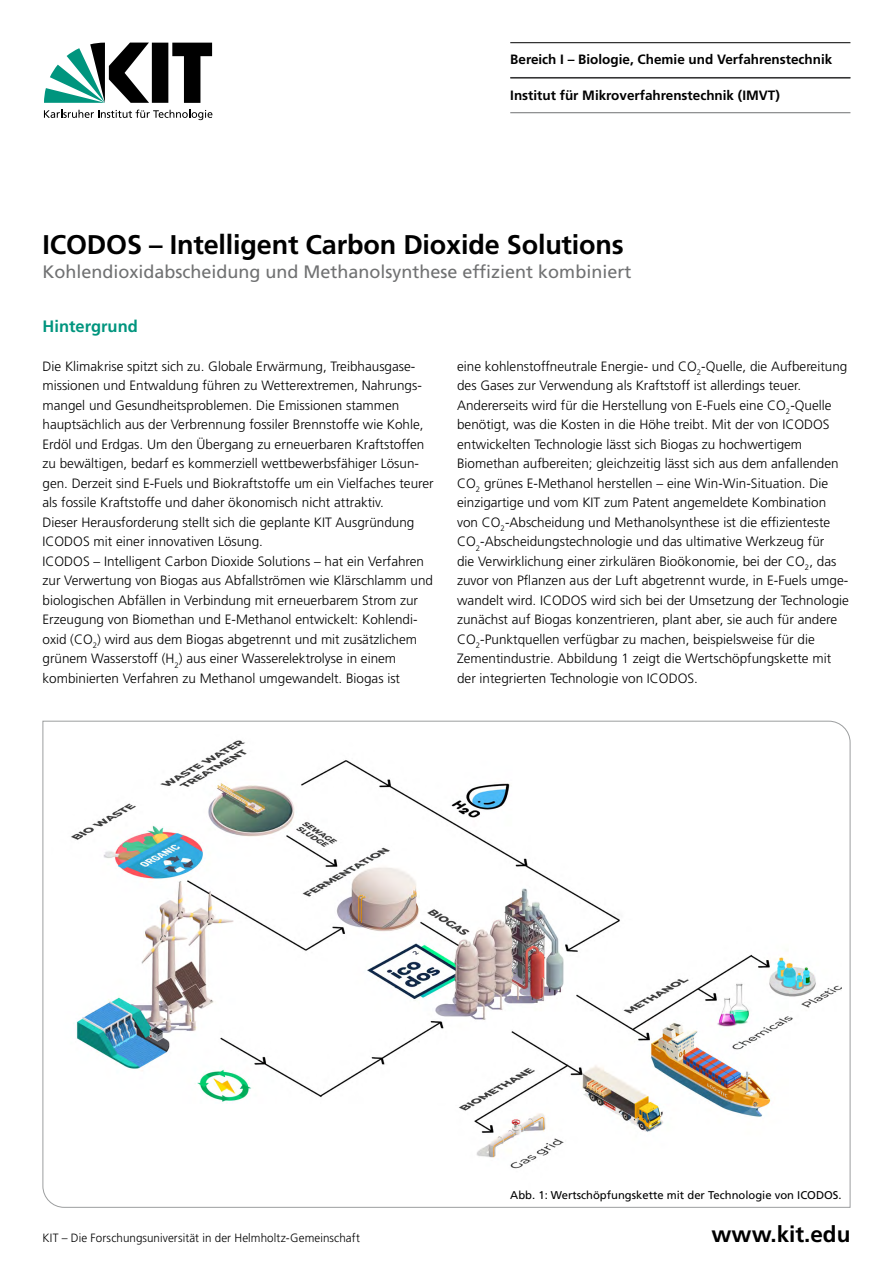
<style>
.page{position:relative;width:893px;height:1263px;background:#fff}
.page>*{position:absolute;margin:0;border:0;box-sizing:border-box;transform-origin:0 0}
.t1{font:700 27px "Frutiger LT Std";letter-spacing:-.005em;color:#000}
.t2{font:700 22.5px "Frutiger LT Std";color:#000}
.t3{font:18px "Frutiger LT Std";color:#707172}
.t4{font:700 16.5px "Frutiger LT Std";color:#00957e}
.t5{font:300 13.5px/19.5px "Frutiger LT Std";color:#000}
.t6{font:700 13.5px "Frutiger LT Std";color:#000}
.t7{font:300 12px "Frutiger LT Std";letter-spacing:.005em;color:#000}
.t8{font:11.25px "Frutiger LT Std";color:#000}
</style>
<div class="page">
<svg style="left:44px;top:43px;width:168px;height:60px"></svg>
<svg style="left:44px;top:110px;width:168px;height:10px"></svg>
<svg style="left:42px;top:720px;width:809px;height:488px"></svg>
<hr style="left:510px;top:112px;width:340px;height:1px;background:#707172">
<hr style="left:510px;top:77px;width:340px;height:1px;background:#707172">
<hr style="left:510px;top:78px;width:340px;height:1px;background:#000">
<hr style="left:510px;top:42px;width:340px;height:1px;background:#000">
<img style="left:51px;top:734px;width:791px;height:455px">
<h5 class="t6" style="left:510px;top:52px;width:324px">Bereich I – Biologie, Chemie und Verfahrenstechnik</h5>
<h5 class="t6" style="left:510px;top:87px;width:271px">Institut für Mikroverfahrenstechnik (IMVT)</h5>
<p class="t1" style="left:43px;top:229px;width:583px">ICODOS – Intelligent Carbon Dioxide Solutions</p>
<h4 class="t3" style="left:43px;top:261px;width:590px">Kohlendioxidabscheidung und Methanolsynthese effzient kombiniert</h4>
<h4 class="t4" style="left:43px;top:316px;width:97px">Hintergrund</h4>
<p class="t5" style="left:43px;top:356px;width:393px">Die Klimakrise spitzt sich zu. Globale Erwärmung, Treibhausgase&shy;missionen und Entwaldung führen zu Wetterextremen, Nahrungs&shy;mangel und Gesundheitsproblemen. Die Emissionen stammen hauptsächlich aus der Verbrennung fossiler Brennstoffe wie Kohle, Erdöl und Erdgas. Um den Übergang zu erneuerbaren Kraftstoffen zu bewältigen, bedarf es kommerziell wettbewerbsfähiger Lösun&shy;gen. Derzeit sind E-Fuels und Biokraftstoffe um ein Vielfaches teurer als fossile Kraftstoffe und daher ökonomisch nicht attraktiv.<br>Dieser Herausforderung stellt sich die geplante KIT Ausgründung ICODOS mit einer innovativen Lösung.<br>ICODOS – Intelligent Carbon Dioxide Solutions – hat ein Verfahren zur Verwertung von Biogas aus Abfallströmen wie Klärschlamm und biologischen Abfällen in Verbindung mit erneuerbarem Strom zur Erzeugung von Biomethan und E-Methanol entwickelt: Kohlendi&shy;oxid (CO<sub>2</sub>) wird aus dem Biogas abgetrennt und mit zusätzlichem grünem Wasserstoff (H<sub>2</sub>) aus einer Wasserelektrolyse in einem kombinierten Verfahren zu Methanol umgewandelt. Biogas ist</p>
<p class="t5" style="left:457px;top:356px;width:393px">eine kohlenstoffneutrale Energie- und CO<sub>2</sub>-Quelle, die Aufbereitung des Gases zur Verwendung als Kraftstoff ist allerdings teuer.<br>Andererseits wird für die Herstellung von E-Fuels eine CO<sub>2</sub>-Quelle benötigt, was die Kosten in die Höhe treibt. Mit der von ICODOS entwickelten Technologie lässt sich Biogas zu hochwertigem Biomethan aufbereiten; gleichzeitig lässt sich aus dem anfallenden CO<sub>2</sub> grünes E-Methanol herstellen – eine Win-Win-Situation. Die einzigartige und vom KIT zum Patent angemeldete Kombination von CO<sub>2</sub>-Abscheidung und Methanolsynthese ist die effzienteste CO<sub>2</sub>-Abscheidungstechnologie und das ultimative Werkzeug für<br>die Verwirklichung einer zirkulären Bioökonomie, bei der CO<sub>2</sub>, das zuvor von Pfanzen aus der Luft abgetrennt wurde, in E-Fuels umge&shy;wandelt wird. ICODOS wird sich bei der Umsetzung der Technologie zunächst auf Biogas konzentrieren, plant aber, sie auch für andere CO<sub>2</sub>-Punktquellen verfügbar zu machen, beispielsweise für die Zementindustrie. Abbildung 1 zeigt die Wertschöpfungskette mit der integrierten Technologie von ICODOS.</p>
<p class="t8" style="left:510px;top:1188px;width:333px">Abb. 1: Wertschöpfungskette mit der Technologie von ICODOS.</p>
<p class="t7" style="left:43px;top:1231px;width:319px">KIT – Die Forschungsuniversität in der Helmholtz-Gemeinschaft</p>
<h2 class="t2" style="left:712px;top:1221px;width:140px">www.kit.edu</h2>
</div>
